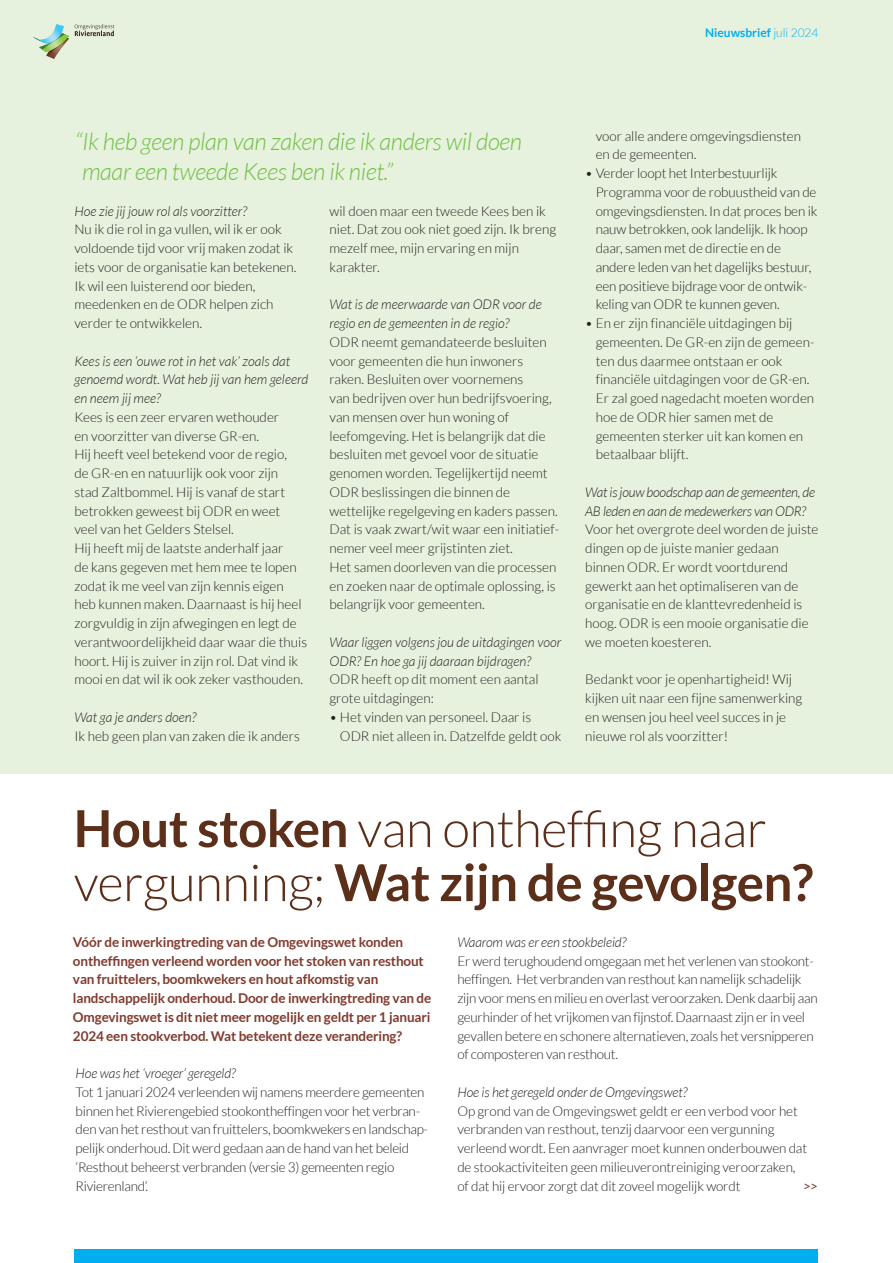
<style>
.page{position:relative;width:893px;height:1263px;background:#fff}
.page>*{position:absolute;margin:0;border:0;box-sizing:border-box;transform-origin:0 0}
.t1{font:700 51px/54px "Lato";letter-spacing:-.01em;color:#5c2f1a}
.t2{font:italic 300 24px/30px "Lato";letter-spacing:-.015em;color:#71bf44}
.t3{font:300 13.5px/18.8px "Lato";color:#231f20}
.t4{font:300 13.5px/18.8px "Lato";letter-spacing:-.02em;color:#231f20}
.t5{font:italic 300 13.5px/18.8px "Lato";color:#231f20}
.t6{font:700 13.5px/18.8px "Lato";letter-spacing:-.01em;color:#813a2d}
.t7{font:italic 300 13.5px/18.8px "Lato";letter-spacing:-.02em;color:#231f20}
.t8{font:italic 13.5px "Lato";color:#813a2d}
.t9{font:700 12px "Lato";color:#00aeef}
.s1{font-weight:300}
</style>
<div class="page">
<div style="left:0;top:0;width:893px;height:774px;background:#e7f2de"></div>
<div style="left:74px;top:1249px;width:744px;height:14px;background:#00aeef"></div>
<svg style="left:75px;top:24px;width:39px;height:12px"></svg>
<svg style="left:33px;top:34px;width:36px;height:25px"></svg>
<img style="left:39px;top:24px;width:25px;height:19px">
<p class="t9" style="left:705px;top:26px;width:115px">Nieuwsbrief <span class="s1">juli 2024</span></p>
<h2 class="t2" style="left:75px;top:128px;width:449px">“ Ik heb geen plan van zaken die ik anders wil doen maar een tweede Kees ben ik niet.”</h2>
<p class="t5" style="left:74px;top:202px;width:174px">Hoe zie jij jouw rol als voorzitter?</p>
<p class="t3" style="left:74px;top:221px;width:224px">Nu ik die rol in ga vullen, wil ik er ook voldoende tijd voor vrij maken zodat ik iets voor de organisatie kan betekenen.<br>Ik wil een luisterend oor bieden, meedenken en de ODR helpen zich verder te ontwikkelen.</p>
<p class="t5" style="left:74px;top:352px;width:235px">Kees is een ‘ouwe rot in het vak’ zoals dat genoemd wordt. Wat heb jij van hem geleerd en neem jij mee?</p>
<p class="t3" style="left:74px;top:409px;width:234px">Kees is een zeer ervaren wethouder<br>en voorzitter van diverse GR-en.<br>Hij heeft veel betekend voor de regio,<br>de GR-en en natuurlijk ook voor zijn<br>stad Zaltbommel. Hij is vanaf de start betrokken geweest bij ODR en weet<br>veel van het Gelders Stelsel.<br>Hij heeft mij de laatste anderhalf jaar<br>de kans gegeven met hem mee te lopen zodat ik me veel van zijn kennis eigen heb kunnen maken. Daarnaast is hij heel zorgvuldig in zijn afwegingen en legt de verantwoordelijkheid daar waar die thuis hoort. Hij is zuiver in zijn rol. Dat vind ik mooi en dat wil ik ook zeker vasthouden.</p>
<p class="t5" style="left:74px;top:709px;width:124px">Wat ga je anders doen?</p>
<p class="t3" style="left:74px;top:727px;width:227px">Ik heb geen plan van zaken die ik anders</p>
<p class="t3" style="left:329px;top:202px;width:228px">wil doen maar een tweede Kees ben ik niet. Dat zou ook niet goed zijn. Ik breng mezelf mee, mijn ervaring en mijn karakter.</p>
<p class="t5" style="left:329px;top:296px;width:214px">Wat is de meerwaarde van ODR voor de regio en de gemeenten in de regio?</p>
<p class="t3" style="left:329px;top:334px;width:231px">ODR neemt gemandateerde besluiten voor gemeenten die hun inwoners raken. Besluiten over voornemens<br>van bedrijven over hun bedrijfsvoering, van mensen over hun woning of leefomgeving. Het is belangrijk dat die besluiten met gevoel voor de situatie genomen worden. Tegelijkertijd neemt ODR beslissingen die binnen de wettelijke regelgeving en kaders passen.<br>Dat is vaak zwart/wit waar een initiatief&shy;nemer veel meer grijstinten ziet.<br>Het samen doorleven van die processen en zoeken naar de optimale oplossing, is belangrijk voor gemeenten.</p>
<p class="t5" style="left:329px;top:634px;width:233px">Waar liggen volgens jou de uitdagingen voor<br>ODR? En hoe ga jij daaraan bijdragen?</p>
<p class="t3" style="left:329px;top:671px;width:211px">ODR heeft op dit moment een aantal grote uitdagingen:</p>
<p class="t3" style="left:340px;top:709px;width:223px;text-indent:-10px">• Het vinden van personeel. Daar is<br>ODR niet alleen in. Datzelfde geldt ook</p>
<p class="t3" style="left:596px;top:127px;width:207px">voor alle andere omgevingsdiensten en de gemeenten.</p>
<p class="t3" style="left:596px;top:165px;width:223px;text-indent:-10px">• Verder loopt het Interbestuurlijk Programma voor de robuustheid van de omgevingsdiensten. In dat proces ben ik nauw betrokken, ook landelijk. Ik hoop daar, samen met de directie en de andere leden van het dagelijks bestuur, een positieve bijdrage voor de ontwik&shy;keling van ODR te kunnen geven.</p>
<p class="t3" style="left:596px;top:315px;width:220px;text-indent:-10px">• En er zijn financiële uitdagingen bij gemeenten. De GR-en zijn de gemeen&shy;ten dus daarmee ontstaan er ook financiële uitdagingen voor de GR-en.<br>Er zal goed nagedacht moeten worden hoe de ODR hier samen met de gemeenten sterker uit kan komen en betaalbaar blijft.</p>
<p class="t7" style="left:585px;top:484px;width:231px">Wat is jouw boodschap aan de gemeenten, de<br>AB leden en aan de medewerkers van ODR?</p>
<p class="t3" style="left:585px;top:521px;width:235px">Voor het overgrote deel worden de juiste dingen op de juiste manier gedaan binnen ODR. Er wordt voortdurend gewerkt aan het optimaliseren van de organisatie en de klanttevredenheid is hoog. ODR is een mooie organisatie die we moeten koesteren.</p>
<p class="t3" style="left:585px;top:671px;width:219px">Bedankt voor je openhartigheid! Wij kijken uit naar een fijne samenwerking en wensen jou heel veel succes in je nieuwe rol als voorzitter!</p>
<h1 class="t1" style="left:74px;top:805px;width:741px">Hout stoken <span class="s1">van ontheffing naar vergunning;</span> Wat zijn de gevolgen?</h1>
<p class="t6" style="left:73px;top:933px;width:360px">Vóór de inwerkingtreding van de Omgevingswet konden ontheffingen verleend worden voor het stoken van resthout van fruittelers, boomkwekers en hout afkomstig van landschappelijk onderhoud. Door de inwerkingtreding van de Omgevingswet is dit niet meer mogelijk en geldt per 1 januari 2024 een stookverbod. Wat betekent deze verandering?</p>
<p class="t5" style="left:76px;top:1065px;width:162px">Hoe was het ‘vroeger’ geregeld?</p>
<p class="t4" style="left:76px;top:1084px;width:354px">Tot 1 januari 2024 verleenden wij namens meerdere gemeenten binnen het Rivierengebied stookontheffingen voor het verbran&shy;den van het resthout van fruittelers, boomkwekers en landschap&shy;pelijk onderhoud. Dit werd gedaan aan de hand van het beleid ‘Resthout beheerst verbranden (versie 3) gemeenten regio Rivierenland’.</p>
<p class="t5" style="left:457px;top:934px;width:170px">Waarom was er een stookbeleid?</p>
<p class="t4" style="left:457px;top:952px;width:362px">Er werd terughoudend omgegaan met het verlenen van stookont&shy;heffingen. Het verbranden van resthout kan namelijk schadelijk zijn voor mens en milieu en overlast veroorzaken. Denk daarbij aan geurhinder of het vrijkomen van fijnstof. Daarnaast zijn er in veel gevallen betere en schonere alternatieven, zoals het versnipperen of composteren van resthout.</p>
<p class="t5" style="left:457px;top:1084px;width:231px">Hoe is het geregeld onder de Omgevingswet?</p>
<p class="t3" style="left:457px;top:1102px;width:351px">Op grond van de Omgevingswet geldt er een verbod voor het verbranden van resthout, tenzij daarvoor een vergunning verleend wordt. Een aanvrager moet kunnen onderbouwen dat de stookactiviteiten geen milieuverontreiniging veroorzaken, of dat hij ervoor zorgt dat dit zoveel mogelijk wordt</p>
<p class="t8" style="left:803px;top:1181px;width:16px">&gt;&gt;</p>
</div>
